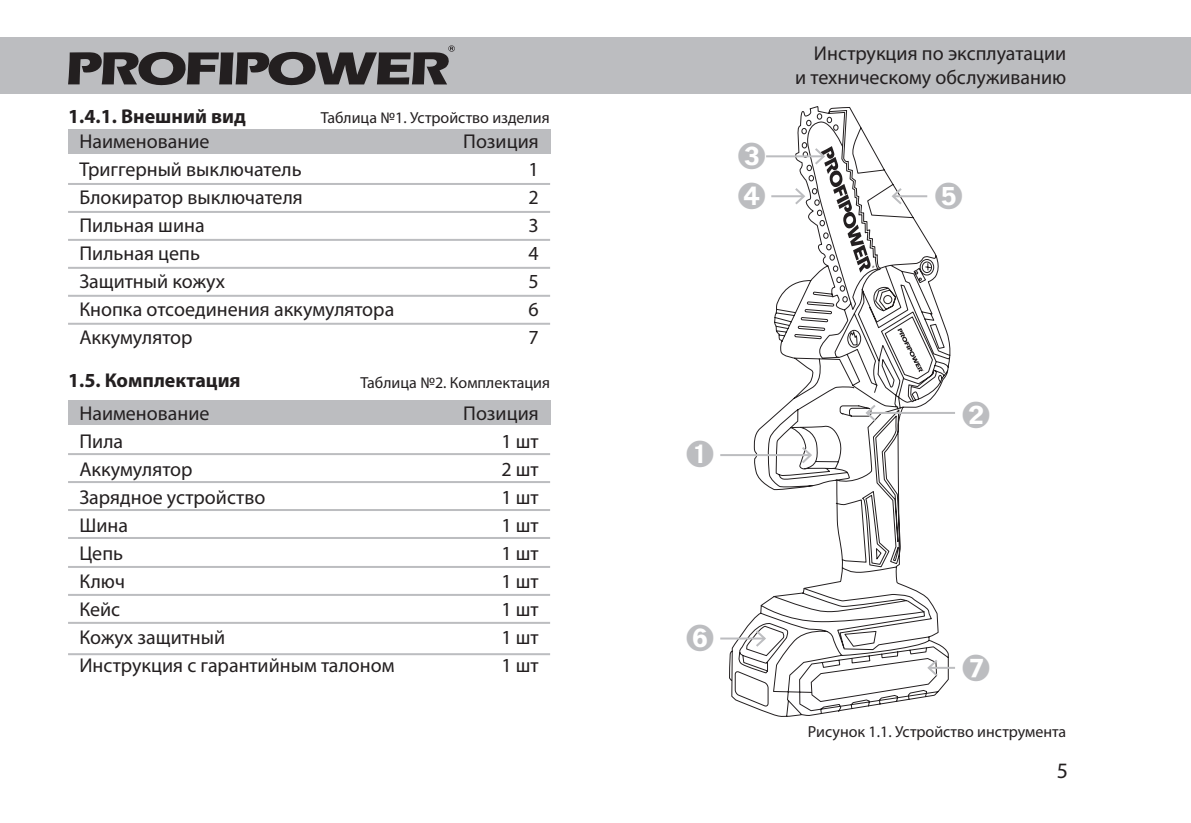
<style>
.page{position:relative;width:1191px;height:823px;background:#fff}
.page>*{position:absolute;margin:0;border:0;box-sizing:border-box;transform-origin:0 0}
.гланый_раздел{font:28px "MS P Gothic";color:#bcbdc0}
.t1{font:22px "Myriad Pro";color:#231f20}
.таблицы{font:20px/24px "Myriad Pro";color:#231f20;text-align:right}
.подраздел{font:700 20px "Myriad Pro";color:#231f20}
.предписывающие{font:16px "Myriad Pro";color:#231f20}
</style>
<div class="page">
<div style="left:0;top:37px;width:1191px;height:57px;background:#bcbdc0"></div>
<svg style="left:68px;top:45px;width:387px;height:40px"></svg>
<svg style="left:728px;top:106px;width:224px;height:611px"></svg>
<svg style="left:897px;top:328px;width:27px;height:44px"></svg>
<div style="left:68px;top:400px;width:482px;height:25px;background:#bcbdc0"></div>
<hr style="left:68px;top:453px;width:482px;height:2px;background:#bcbdc0">
<hr style="left:68px;top:481px;width:482px;height:2px;background:#bcbdc0">
<hr style="left:68px;top:508px;width:482px;height:2px;background:#bcbdc0">
<hr style="left:68px;top:536px;width:482px;height:2px;background:#bcbdc0">
<hr style="left:68px;top:565px;width:482px;height:2px;background:#bcbdc0">
<hr style="left:68px;top:593px;width:482px;height:2px;background:#bcbdc0">
<hr style="left:68px;top:621px;width:482px;height:2px;background:#bcbdc0">
<hr style="left:68px;top:652px;width:482px;height:2px;background:#bcbdc0">
<div style="left:68px;top:129px;width:482px;height:25px;background:#bcbdc0"></div>
<hr style="left:68px;top:183px;width:482px;height:2px;background:#bcbdc0">
<hr style="left:68px;top:211px;width:482px;height:2px;background:#bcbdc0">
<hr style="left:68px;top:239px;width:482px;height:2px;background:#bcbdc0">
<hr style="left:68px;top:267px;width:482px;height:2px;background:#bcbdc0">
<hr style="left:68px;top:294px;width:482px;height:2px;background:#bcbdc0">
<hr style="left:68px;top:322px;width:482px;height:2px;background:#bcbdc0">
<hr style="left:893px;top:195px;width:34px;height:2px;background:#bcbdc0">
<svg style="left:890px;top:186px;width:14px;height:20px"></svg>
<hr style="left:867px;top:411px;width:88px;height:2px;background:#bcbdc0">
<svg style="left:864px;top:402px;width:13px;height:21px"></svg>
<hr style="left:766px;top:155px;width:57px;height:2px;background:#bcbdc0">
<svg style="left:813px;top:146px;width:61px;height:126px"></svg>
<hr style="left:771px;top:195px;width:33px;height:2px;background:#bcbdc0">
<svg style="left:793px;top:186px;width:14px;height:20px"></svg>
<hr style="left:720px;top:637px;width:44px;height:2px;background:#bcbdc0">
<svg style="left:754px;top:628px;width:13px;height:20px"></svg>
<hr style="left:928px;top:666px;width:27px;height:2px;background:#bcbdc0">
<svg style="left:925px;top:657px;width:14px;height:20px"></svg>
<hr style="left:720px;top:454px;width:90px;height:2px;background:#bcbdc0">
<svg style="left:800px;top:444px;width:13px;height:21px"></svg>
<p class="подраздел" style="left:68px;top:103px;width:179px">1.4.1. Внешний вид</p>
<p class="предписывающие" style="left:321px;top:107px;width:230px">Таблица №1. Устройство изделия</p>
<p class="таблицы" style="left:79px;top:129px;width:132px">Наименование</p>
<p class="таблицы" style="left:79px;top:157px;width:224px">Триггерный выключатель</p>
<p class="таблицы" style="left:79px;top:185px;width:225px">Блокиратор выключателя</p>
<p class="таблицы" style="left:79px;top:213px;width:127px">Пильная шина</p>
<p class="таблицы" style="left:79px;top:241px;width:122px">Пильная цепь</p>
<p class="таблицы" style="left:79px;top:269px;width:147px">Защитный кожух</p>
<p class="таблицы" style="left:79px;top:297px;width:316px">Кнопка отсоединения аккумулятора</p>
<p class="таблицы" style="left:79px;top:325px;width:115px">Аккумулятор</p>
<p class="таблицы" style="left:463px;top:129px;width:77px">Позиция</p>
<p class="таблицы" style="left:528px;top:157px;width:12px">1</p>
<p class="таблицы" style="left:528px;top:185px;width:12px">2</p>
<p class="таблицы" style="left:528px;top:213px;width:12px">3</p>
<p class="таблицы" style="left:528px;top:241px;width:12px">4</p>
<p class="таблицы" style="left:528px;top:269px;width:12px">5</p>
<p class="таблицы" style="left:528px;top:297px;width:12px">6</p>
<p class="таблицы" style="left:528px;top:325px;width:12px">7</p>
<p class="подраздел" style="left:68px;top:367px;width:174px">1.5. Комплектация</p>
<p class="таблицы" style="left:79px;top:400px;width:132px">Наименование</p>
<p class="таблицы" style="left:79px;top:428px;width:45px">Пила</p>
<p class="таблицы" style="left:79px;top:456px;width:115px">Аккумулятор</p>
<p class="таблицы" style="left:79px;top:484px;width:187px">Зарядное устройство</p>
<p class="таблицы" style="left:79px;top:512px;width:50px">Шина</p>
<p class="таблицы" style="left:79px;top:540px;width:45px">Цепь</p>
<p class="таблицы" style="left:79px;top:568px;width:47px">Ключ</p>
<p class="таблицы" style="left:79px;top:596px;width:42px">Кейс</p>
<p class="таблицы" style="left:79px;top:624px;width:147px">Кожух защитный</p>
<p class="таблицы" style="left:79px;top:652px;width:317px">Инструкция с гарантийным талоном</p>
<p class="предписывающие" style="left:360px;top:372px;width:191px">Таблица №2. Комплектация</p>
<p class="таблицы" style="left:463px;top:400px;width:77px">Позиция</p>
<p class="таблицы" style="left:501px;top:428px;width:39px">1 шт</p>
<p class="таблицы" style="left:501px;top:456px;width:39px">2 шт</p>
<p class="таблицы" style="left:501px;top:484px;width:39px">1 шт</p>
<p class="таблицы" style="left:501px;top:512px;width:39px">1 шт</p>
<p class="таблицы" style="left:501px;top:540px;width:39px">1 шт</p>
<p class="таблицы" style="left:501px;top:568px;width:39px">1 шт</p>
<p class="таблицы" style="left:501px;top:596px;width:39px">1 шт</p>
<p class="таблицы" style="left:501px;top:624px;width:39px">1 шт</p>
<p class="таблицы" style="left:501px;top:652px;width:39px">1 шт</p>
<p class="гланый_раздел" style="left:737px;top:142px;width:29px">➌</p>
<p class="таблицы" style="left:795px;top:41px;width:272px">Инструкция по эксплуатации<br>и техническому обслуживанию</p>
<p class="гланый_раздел" style="left:737px;top:182px;width:29px">➍</p>
<p class="гланый_раздел" style="left:934px;top:182px;width:29px">➎</p>
<p class="гланый_раздел" style="left:686px;top:439px;width:29px">➊</p>
<p class="гланый_раздел" style="left:686px;top:624px;width:29px">➏</p>
<p class="гланый_раздел" style="left:962px;top:400px;width:29px">➋</p>
<p class="гланый_раздел" style="left:962px;top:653px;width:29px">➐</p>
<p class="предписывающие" style="left:808px;top:721px;width:260px">Рисунок 1.1. Устройство инструмента</p>
<p class="t1" style="left:1056px;top:756px;width:13px">5</p>
</div>
